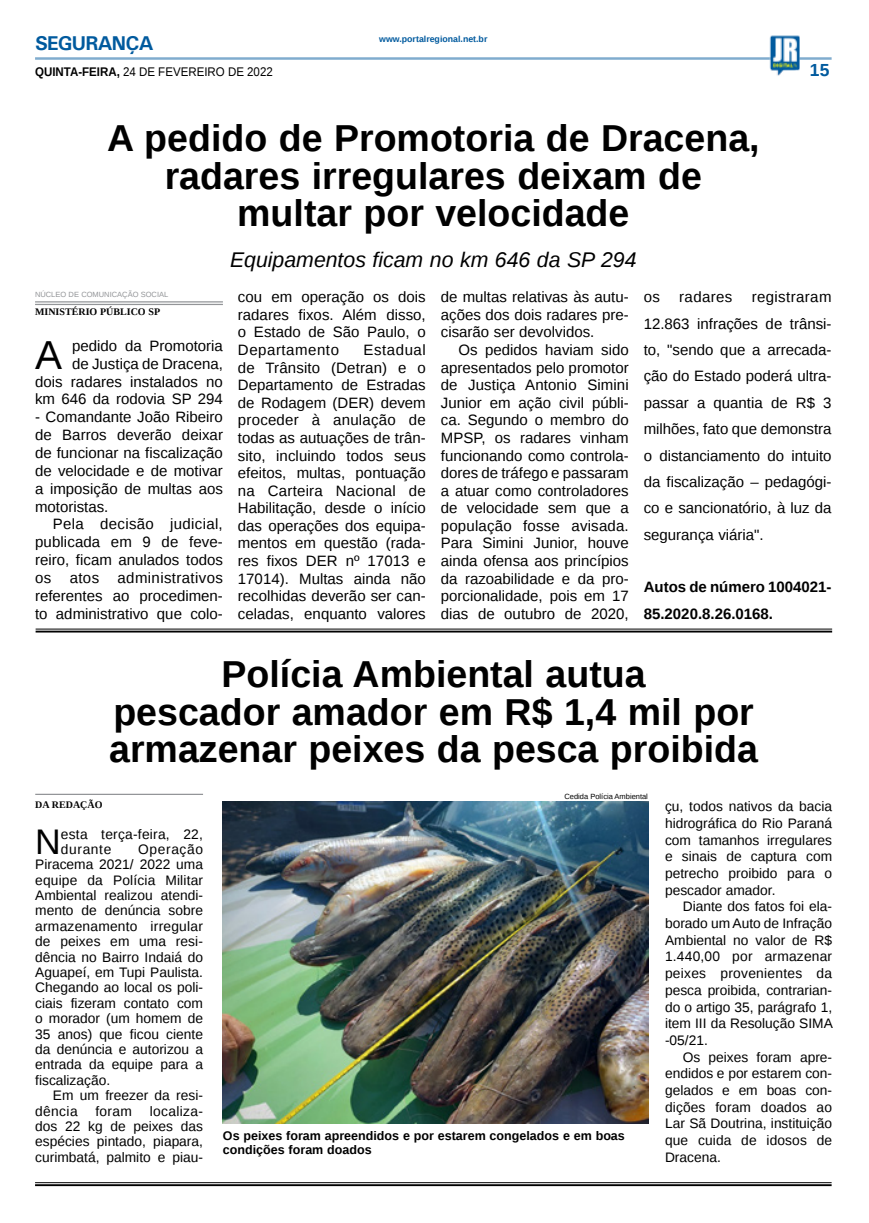
<style>
.page{position:relative;width:869px;height:1223px;background:#fff}
.page>*{position:absolute;margin:0;border:0;box-sizing:border-box;transform-origin:0 0}
.MATÉRIA{font:40.38px "Liberation Sans";color:#000}
.TÍTULO{font:700 37.5px/37.5px "Liberation Sans";color:#000;text-align:center}
.MATÉRIA-2{font:35.5px "Liberation Sans";color:#000}
.LINHA_FINA{font:italic 21.25px "Liberation Sans";color:#000}
.TITULO_PG{font:700 20px "Univers";letter-spacing:-.04em;color:#005a9e}
.TÍTULO-2{font:700 17.5px "Liberation Sans";color:#005a9e}
.MATÉRIA-3{font:15px/17.6px "Liberation Sans";color:#000;text-align:justify}
.MATÉRIA-4{font:700 15px/26.4px "Liberation Sans";color:#000}
.MATÉRIA-5{font:15px "Liberation Sans";letter-spacing:.025em;color:#000}
.MATÉRIA-6{font:13.75px/15.4px "Liberation Sans";color:#000;text-align:justify}
.MATÉRIA-7{font:13.75px/15px "Liberation Sans";letter-spacing:.02em;color:#000}
.LEGENDA{font:700 12.5px/13.8px "Liberation Sans";color:#000}
.DATA_PG{font:12.5px "Liberation Sans";color:#000;scale:.92 1}
.CRÉDITO_NOME{font:700 10px "Liberation Serif";color:#000}
.DATA_PG-2{font:700 8.75px "Liberation Sans";color:#005a9e}
.CRÉDITO_MATÉRIA{font:7.5px "Liberation Sans";color:#939598}
.CRÉDITO_FOTO{font:7.5px "Liberation Sans";color:#000}
.s1{font-weight:700}
</style>
<div class="page">
<hr style="left:35px;top:57px;width:796px;height:3px;background:#005a9e">
<img style="left:769px;top:36px;width:30px;height:40px">
<hr style="left:35px;top:1182px;width:796px;height:1px;background:#000">
<hr style="left:35px;top:1184px;width:796px;height:2px;background:#000">
<hr style="left:35px;top:304px;width:188px;height:1px;background:#939598">
<hr style="left:35px;top:301px;width:188px;height:1px;background:#939598">
<hr style="left:36px;top:628px;width:795px;height:1px;background:#000">
<hr style="left:36px;top:630px;width:795px;height:2px;background:#000">
<img style="left:223px;top:801px;width:424px;height:322px">
<hr style="left:35px;top:793px;width:168px;height:2px;background:#939598">
<p class="TITULO_PG" style="left:35px;top:31px;width:120px">SEGURANÇA</p>
<p class="DATA_PG" style="left:35px;top:65px;width:260px"><span class="s1">QUINTA-FEIRA,</span> 24 DE FEVEREIRO DE 2022</p>
<p class="DATA_PG-2" style="left:379px;top:33px;width:110px">www.portalregional.net.br</p>
<p class="TÍTULO-2" style="left:809px;top:58px;width:21px">15</p>
<p class="TÍTULO" style="left:107px;top:119px;width:653px">A pedido de Promotoria de Dracena, radares irregulares deixam de</p>
<p class="TÍTULO" style="left:237px;top:194px;width:393px">multar por velocidade</p>
<p class="LINHA_FINA" style="left:230px;top:245px;width:408px">Equipamentos ficam no km 646 da SP 294</p>
<p class="CRÉDITO_MATÉRIA" style="left:35px;top:290px;width:135px">NÚCLEO DE COMUNICAÇÃO SOCIAL</p>
<p class="CRÉDITO_NOME" style="left:35px;top:305px;width:126px">MINISTÉRIO PÚBLICO SP</p>
<p class="MATÉRIA" style="left:35px;top:332px;width:28px">A</p>
<p class="MATÉRIA-3" style="left:440px;top:289px;width:189px">de multas relativas às autu&shy;ações dos dois radares pre&shy;cisarão ser devolvidos.</p>
<p class="MATÉRIA-3" style="left:440px;top:341px;width:189px;text-indent:18px">Os pedidos haviam sido apresentados pelo promotor de Justiça Antonio Simini Junior em ação civil públi&shy;ca. Segundo o membro do MPSP, os radares vinham funcionando como controla&shy;dores de tráfego e passaram a atuar como controladores de velocidade sem que a população fosse avisada.<br>Para Simini Junior, houve ainda ofensa aos princípios da razoabilidade e da pro&shy;porcionalidade, pois em 17 dias de outubro de 2020,</p>
<p class="MATÉRIA-3" style="left:238px;top:289px;width:189px">cou em operação os dois radares fixos. Além disso, o Estado de São Paulo, o Departamento</p>
<p class="MATÉRIA-3" style="left:643px;top:284px;width:189px;line-height:26.4px;text-indent:108px">registraram 12.863 infrações de trânsi&shy;to, "sendo que a arrecada&shy;ção do Estado poderá ultra&shy;passar a quantia de R$ 3 milhões, fato que demonstra o distanciamento do intuito da fiscalização – pedagógi&shy;co e sancionatório, à luz da segurança viária".</p>
<p class="MATÉRIA-4" style="left:643px;top:574px;width:189px">Autos de número 1004021-<br>85.2020.8.26.0168.</p>
<p class="MATÉRIA-3" style="left:643px;top:289px;width:18px">os</p>
<p class="MATÉRIA-5" style="left:679px;top:288px;width:55px">radares</p>
<p class="MATÉRIA-3" style="left:35px;top:338px;width:189px;text-align:right">pedido da Promotoria<br>de Justiça de Dracena,<br>dois radares instalados no km 646 da rodovia SP 294</p>
<p class="MATÉRIA-3" style="left:35px;top:409px;width:189px">- Comandante João Ribeiro de Barros deverão deixar de funcionar na fiscalização de velocidade e de motivar a imposição de multas aos motoristas.</p>
<p class="MATÉRIA-3" style="left:35px;top:516px;width:189px;text-indent:18px">Pela decisão judicial, publicada em 9 de feve&shy;reiro, ficam anulados todos os atos administrativos referentes ao procedimen&shy;to administrativo que colo-</p>
<p class="MATÉRIA-3" style="left:238px;top:341px;width:189px;text-indent:126px">Estadual de Trânsito (Detran) e o Departamento de Estradas de Rodagem (DER) devem proceder à anulação de todas as autuações de trân&shy;sito, incluindo todos seus efeitos, multas, pontuação na Carteira Nacional de Habilitação, desde o início das operações dos equipa&shy;mentos em questão (rada&shy;res fixos DER nº 17013 e 17014). Multas ainda não recolhidas deverão ser can&shy;celadas, enquanto valores</p>
<p class="TÍTULO" style="left:221px;top:655px;width:425px">Polícia Ambiental autua</p>
<p class="TÍTULO" style="left:109px;top:692px;width:650px;text-align:left">pescador amador em R$ 1,4 mil por armazenar peixes da pesca proibida</p>
<p class="CRÉDITO_NOME" style="left:35px;top:797px;width:69px">DA REDAÇÃO</p>
<p class="MATÉRIA-2" style="left:35px;top:821px;width:27px">N</p>
<p class="MATÉRIA-7" style="left:61px;top:827px;width:143px">esta terça-feira, 22, durante</p>
<p class="MATÉRIA-6" style="left:35px;top:841px;width:169px;text-indent:103px">Operação Piracema 2021/ 2022 uma equipe da Polícia Militar Ambiental realizou atendi&shy;mento de denúncia sobre armazenamento irregular de peixes em uma resi&shy;dência no Bairro Indaiá do Aguapeí, em Tupi Paulista.<br>Chegando ao local os poli&shy;ciais fizeram contato com o morador (um homem de 35 anos) que ficou ciente da denúncia e autorizou a entrada da equipe para a fiscalização.</p>
<p class="MATÉRIA-6" style="left:35px;top:1088px;width:169px;text-indent:18px">Em um freezer da resi&shy;dência</p>
<p class="MATÉRIA-6" style="left:35px;top:1103px;width:169px;text-indent:114px">localiza&shy;dos 22 kg de peixes das espécies pintado, piapara, curimbatá, palmito e piau-</p>
<p class="MATÉRIA-6" style="left:95px;top:1103px;width:38px">foram</p>
<p class="CRÉDITO_FOTO" style="left:564px;top:792px;width:85px">Cedida Polícia Ambiental</p>
<p class="LEGENDA" style="left:223px;top:1128px;width:403px">Os peixes foram apreendidos e por estarem congelados e em boas condições foram doados</p>
<p class="MATÉRIA-6" style="left:664px;top:798px;width:168px;line-height:16.8px">çu, todos nativos da bacia hidrográfica do Rio Paraná com tamanhos irregulares e sinais de captura com petrecho proibido para o pescador amador.</p>
<p class="MATÉRIA-6" style="left:664px;top:898px;width:169px;line-height:16.8px;text-indent:18px">Diante dos fatos foi ela&shy;borado um Auto de Infração Ambiental no valor de R$ 1.440,00 por armazenar peixes provenientes da pesca proibida, contrarian&shy;do o artigo 35, parágrafo 1, item III da Resolução SIMA -05/21.</p>
<p class="MATÉRIA-6" style="left:664px;top:1049px;width:168px;line-height:16.8px;text-indent:18px">Os peixes foram apre&shy;endidos e por estarem con&shy;gelados e em boas con&shy;dições foram doados ao Lar Sã Doutrina, instituição que cuida de idosos de Dracena.</p>
</div>
